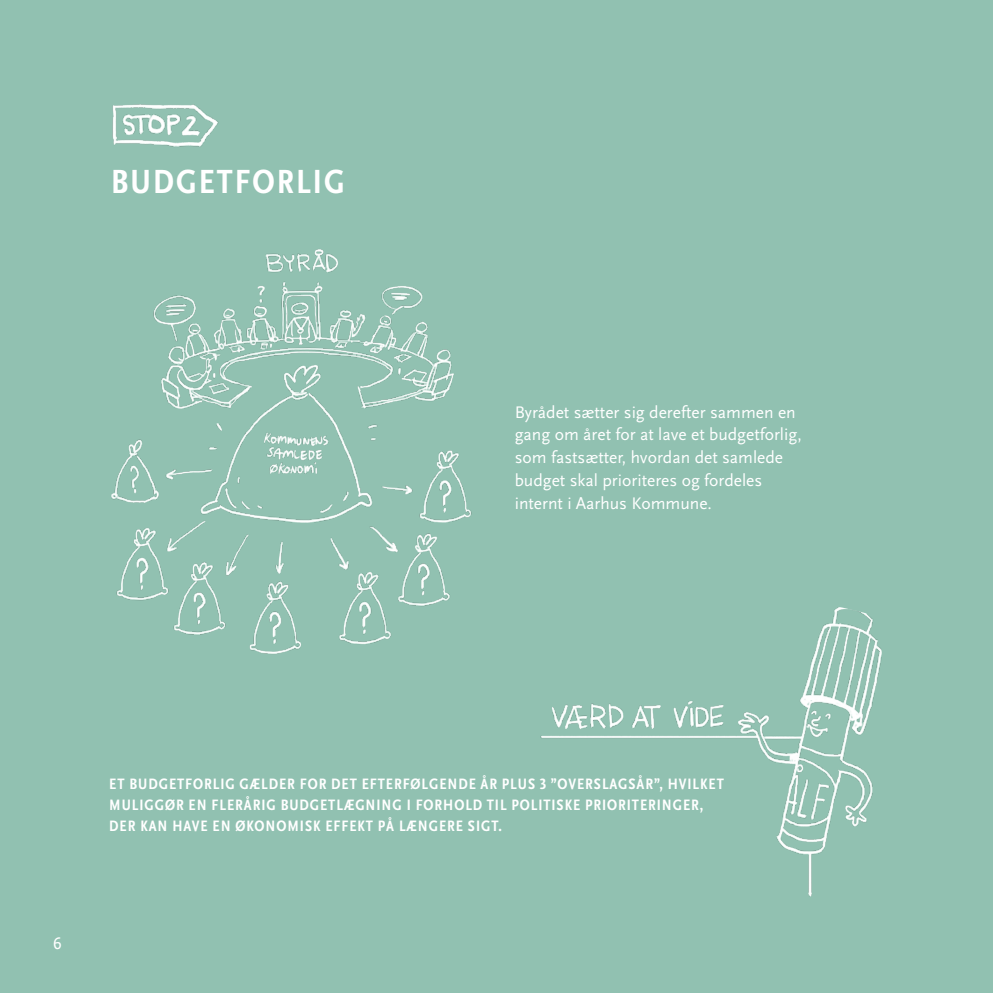
<style>
.page{position:relative;width:993px;height:993px;background:#fff}
.page>*{position:absolute;margin:0;border:0;box-sizing:border-box;transform-origin:0 0}
.t1{font:700 condensed 35px "Scala Sans OT";letter-spacing:.06em;color:#fff}
.t2{font:17.5px/22.8px "Scala Sans OT";color:#fff}
.t3{font:700 condensed 15.75px/21px "Scala Sans OT";letter-spacing:.06em;color:#fff}
</style>
<div class="page">
<div style="left:0;top:0;width:992px;height:992px;background:#91c1b1"></div>
<img style="left:111px;top:249px;width:361px;height:405px">
<img style="left:540px;top:607px;width:342px;height:290px">
<img style="left:112px;top:104px;width:107px;height:43px">
<h1 class="t1" style="left:111px;top:162px;width:235px">BUDGETFORLIG</h1>
<p class="t2" style="left:514px;top:400px;width:288px">Byrådet sætter sig derefter sammen en gang om året for at lave et budgetforlig, som fastsætter, hvordan det samlede budget skal prioriteres og fordeles internt i Aarhus Kommune.</p>
<p class="t2" style="left:53px;top:931px;width:10px">6</p>
<p class="t3" style="left:109px;top:773px;width:615px">ET BUDGETFORLIG GÆLDER FOR DET EFTERFØLGENDE ÅR PLUS 3 ”OVERSLAGSÅR”, HVILKET<br>MULIGGØR EN FLERÅRIG BUDGETLÆGNING I FORHOLD TIL POLITISKE PRIORITERINGER,<br>DER KAN HAVE EN ØKONOMISK EFFEKT PÅ LÆNGERE SIGT.</p>
</div>
